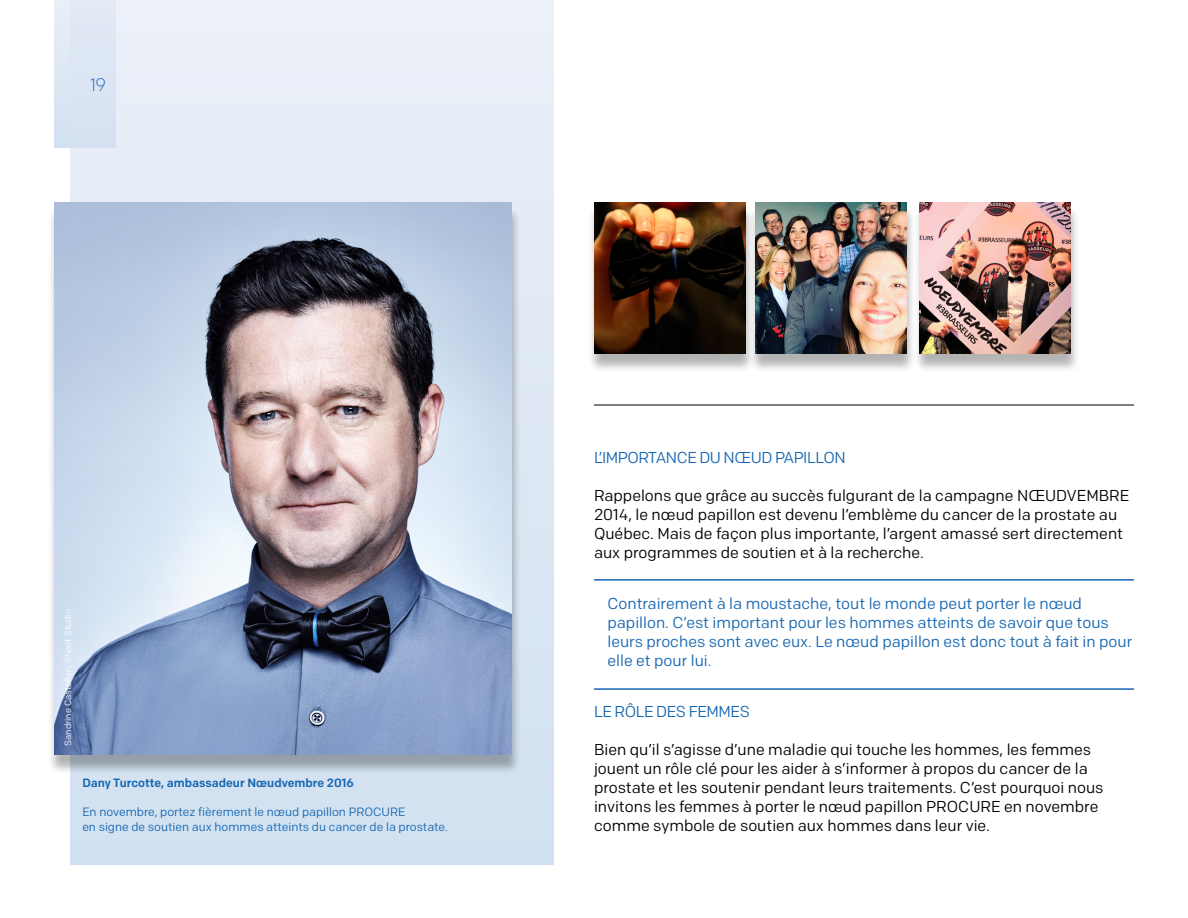
<style>
.page{position:relative;width:1188px;height:918px;background:#fff}
.page>*{position:absolute;margin:0;border:0;box-sizing:border-box;transform-origin:0 0}
.t1{font:300 18px "Colfax";color:#1667b2}
.t2{font:15.75px/18.9px "Colfax";color:#000}
.t3{font:15.75px/18.9px "Colfax";color:#1667b2}
.t4{font:15.75px "Colfax";letter-spacing:-.03em;color:#1667b2}
.t5{font:12px/14.4px "Colfax";color:#1667b2}
.t6{font:500 12px "Colfax";color:#1667b2}
.t7{font:9px "Colfax";color:#fff}
</style>
<div class="page">
<div style="left:54px;top:0;width:61px;height:148px;background:#dde8f4"></div>
<div style="left:70px;top:0;width:484px;height:865px;background:linear-gradient(to bottom,#eaeff8,#d1e1f0)"></div>
<hr style="left:594px;top:579px;width:540px;height:2px;background:#1667b2">
<hr style="left:594px;top:688px;width:540px;height:2px;background:#1667b2">
<div style="left:587px;top:206px;width:168px;height:168px;background:#000;opacity:.3"></div>
<img style="left:594px;top:202px;width:151px;height:151px">
<div style="left:748px;top:206px;width:168px;height:168px;background:#000;opacity:.3"></div>
<img style="left:755px;top:202px;width:151px;height:151px">
<div style="left:913px;top:206px;width:168px;height:168px;background:#000;opacity:.3"></div>
<img style="left:919px;top:202px;width:152px;height:151px">
<hr style="left:594px;top:405px;width:540px;height:1px;background:#000">
<div style="left:47px;top:206px;width:474px;height:569px;background:#000;opacity:.3"></div>
<img style="left:54px;top:203px;width:457px;height:552px">
<p class="t1" style="left:90px;top:74px;width:18px">19</p>
<p class="t7" style="left:63px;top:746px;width:138px;rotate:-90deg">Sandrine Castellan, Shoot Studio</p>
<p class="t6" style="left:82px;top:776px;width:273px">Dany Turcotte, ambassadeur Nœudvembre 2016</p>
<p class="t5" style="left:82px;top:805px;width:367px">En novembre, portez fièrement le nœud papillon PROCURE<br>en signe de soutien aux hommes atteints du cancer de la prostate.</p>
<p class="t4" style="left:594px;top:448px;width:253px">L’IM PORTANCE DU NŒUD PAPILLON</p>
<p class="t2" style="left:594px;top:486px;width:537px">Rappelons que grâce au succès fulgurant de la campagne NŒUDVEMBRE 2014, le nœud papillon est devenu l’emblème du cancer de la prostate au Québec. Mais de façon plus importante, l’argent amassé sert directement aux programmes de soutien et à la recherche.</p>
<p class="t3" style="left:607px;top:594px;width:526px">Contrairement à la moustache, tout le monde peut porter le nœud papillon. C’est important pour les hommes atteints de savoir que tous leurs proches sont avec eux. Le nœud papillon est donc tout à fait in pour elle et pour lui.</p>
<p class="t4" style="left:594px;top:702px;width:157px">LE RÔLE DES FEMM ES</p>
<p class="t2" style="left:594px;top:740px;width:511px">Bien qu’il s’agisse d’une maladie qui touche les hommes, les femmes jouent un rôle clé pour les aider à s’informer à propos du cancer de la prostate et les soutenir pendant leurs traitements. C’est pourquoi nous invitons les femmes à porter le nœud papillon PROCURE en novembre comme symbole de soutien aux hommes dans leur vie.</p>
</div>
